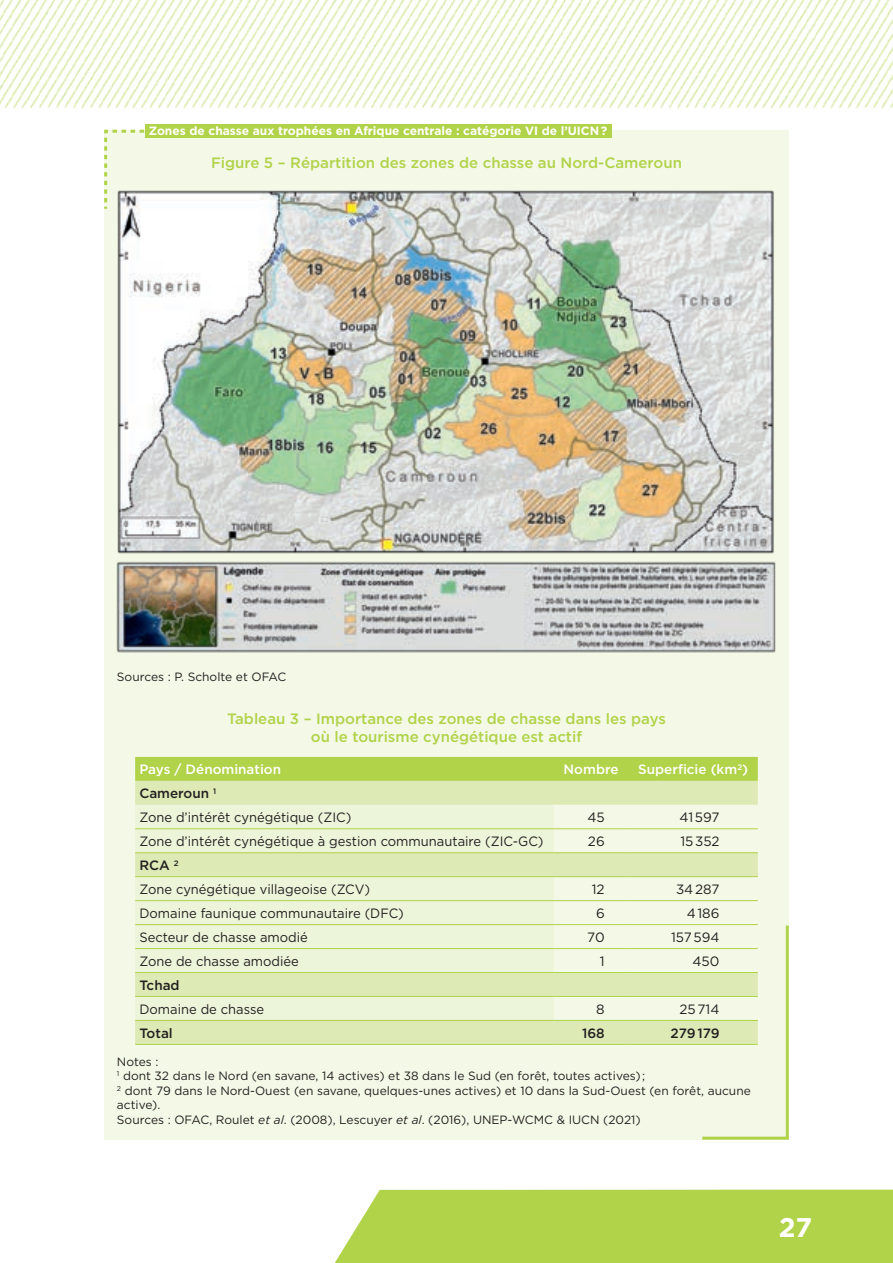
<style>
.page{position:relative;width:893px;height:1263px;background:#fff}
.page>*{position:absolute;margin:0;border:0;box-sizing:border-box;transform-origin:0 0}
.t1{font:700 27px "Gotham HTF";color:#fff}
.t2{font:500 15px/18px "Gotham HTF";color:#b1d349;text-align:center}
.t3{font:13.5px/24px "Gotham HTF";color:#231f20;scale:.96 1}
.t4{font:13.5px "Gotham HTF";color:#231f20}
.t5{font:500 13.5px "Gotham HTF";color:#fff}
.t6{font:500 13.5px "Gotham HTF";color:#231f20}
.t7{font:12px/14.4px "Gotham HTF";color:#231f20}
.t8{font:700 12px "Gotham HTF";color:#fff}
.s1{font-weight:500}
.s2{font-style:italic}
</style>
<div class="page">
<img style="left:0;top:0;width:893px;height:109px">
<div style="left:335px;top:1189px;width:558px;height:74px;background:#b1d349"></div>
<div style="left:104px;top:130px;width:685px;height:1010px;background:#f3f8e7"></div>
<img style="left:117px;top:190px;width:659px;height:462px">
<div style="left:135px;top:757px;width:623px;height:24px;background:#b1d349"></div>
<svg style="left:135px;top:781px;width:623px;height:263px;fill:#ddeab6"></svg>
<svg style="left:135px;top:805px;width:419px;height:215px;fill:#ecf4d9"></svg>
<hr style="left:135px;top:828px;width:419px;height:1px;background:#b1d349">
<hr style="left:554px;top:828px;width:76px;height:1px;background:#b1d349">
<hr style="left:630px;top:828px;width:128px;height:1px;background:#b1d349">
<hr style="left:135px;top:852px;width:419px;height:1px;background:#b1d349">
<hr style="left:554px;top:852px;width:76px;height:1px;background:#b1d349">
<hr style="left:630px;top:852px;width:128px;height:1px;background:#b1d349">
<hr style="left:135px;top:876px;width:419px;height:1px;background:#b1d349">
<hr style="left:554px;top:876px;width:76px;height:1px;background:#b1d349">
<hr style="left:630px;top:876px;width:128px;height:1px;background:#b1d349">
<hr style="left:135px;top:900px;width:419px;height:1px;background:#b1d349">
<hr style="left:554px;top:900px;width:76px;height:1px;background:#b1d349">
<hr style="left:630px;top:900px;width:128px;height:1px;background:#b1d349">
<hr style="left:135px;top:924px;width:419px;height:1px;background:#b1d349">
<hr style="left:554px;top:924px;width:76px;height:1px;background:#b1d349">
<hr style="left:630px;top:924px;width:128px;height:1px;background:#b1d349">
<hr style="left:135px;top:948px;width:419px;height:1px;background:#b1d349">
<hr style="left:554px;top:948px;width:76px;height:1px;background:#b1d349">
<hr style="left:630px;top:948px;width:128px;height:1px;background:#b1d349">
<hr style="left:135px;top:972px;width:419px;height:1px;background:#b1d349">
<hr style="left:554px;top:972px;width:76px;height:1px;background:#b1d349">
<hr style="left:630px;top:972px;width:128px;height:1px;background:#b1d349">
<hr style="left:135px;top:996px;width:419px;height:1px;background:#b1d349">
<hr style="left:554px;top:996px;width:76px;height:1px;background:#b1d349">
<hr style="left:630px;top:996px;width:128px;height:1px;background:#b1d349">
<hr style="left:135px;top:1020px;width:419px;height:1px;background:#b1d349">
<hr style="left:554px;top:1020px;width:76px;height:1px;background:#b1d349">
<hr style="left:630px;top:1020px;width:128px;height:1px;background:#b1d349">
<hr style="left:135px;top:1044px;width:419px;height:1px;background:#b1d349">
<hr style="left:554px;top:1044px;width:76px;height:1px;background:#b1d349">
<hr style="left:630px;top:1044px;width:128px;height:1px;background:#b1d349">
<svg style="left:699px;top:922px;width:90px;height:218px"></svg>
<svg style="left:104px;top:129px;width:50px;height:83px"></svg>
<div style="left:145px;top:124px;width:467px;height:14px;background:#b1d349"></div>
<p class="t8" style="left:149px;top:124px;width:460px">Zones de chasse aux trophées en Afrique centrale : catégorie VI de l’UICN?</p>
<p class="t2" style="left:211px;top:153px;width:472px">Figure 5 – Répartition des zones de chasse au Nord-Cameroun</p>
<p class="t7" style="left:117px;top:669px;width:171px">Sources : P. Scholte et OFAC</p>
<p class="t2" style="left:227px;top:710px;width:440px">Tableau 3 – Importance des zones de chasse dans les pays où le tourisme cynégétique est actif</p>
<p class="t5" style="left:139px;top:762px;width:143px">Pays / Dénomination</p>
<p class="t5" style="left:564px;top:762px;width:56px">Nombre</p>
<p class="t5" style="left:638px;top:762px;width:111px">Superficie (km<sup>2</sup>)</p>
<p class="t3" style="left:139px;top:781px;width:222px"><span class="s1">Cameroun</span> <sup>1<br></sup>Zone d’intérêt cynégétique (ZIC)</p>
<p class="t4" style="left:587px;top:810px;width:19px">45</p>
<p class="t4" style="left:679px;top:810px;width:41px">41597</p>
<p class="t3" style="left:139px;top:829px;width:422px">Zone d’intérêt cynégétique à gestion communautaire (ZIC-GC)</p>
<p class="t4" style="left:588px;top:834px;width:18px">26</p>
<p class="t4" style="left:680px;top:834px;width:41px">15352</p>
<p class="t3" style="left:139px;top:853px;width:242px"><span class="s1">RCA</span> <sup>2<br></sup>Zone cynégétique villageoise (ZCV)</p>
<p class="t4" style="left:592px;top:882px;width:14px">12</p>
<p class="t4" style="left:676px;top:882px;width:45px">34287</p>
<p class="t3" style="left:139px;top:901px;width:277px">Domaine faunique communautaire (DFC)</p>
<p class="t4" style="left:596px;top:906px;width:10px">6</p>
<p class="t4" style="left:687px;top:906px;width:34px">4186</p>
<p class="t3" style="left:139px;top:925px;width:177px">Secteur de chasse amodié</p>
<p class="t4" style="left:587px;top:930px;width:19px">70</p>
<p class="t4" style="left:671px;top:930px;width:50px">157594</p>
<p class="t3" style="left:139px;top:949px;width:168px">Zone de chasse amodiée</p>
<p class="t4" style="left:600px;top:954px;width:6px">1</p>
<p class="t4" style="left:693px;top:954px;width:28px">450</p>
<p class="t6" style="left:139px;top:978px;width:42px">Tchad</p>
<p class="t3" style="left:139px;top:997px;width:131px">Domaine de chasse</p>
<p class="t4" style="left:596px;top:1002px;width:10px">8</p>
<p class="t4" style="left:679px;top:1002px;width:42px">25714</p>
<p class="t6" style="left:139px;top:1025px;width:35px">Total</p>
<p class="t6" style="left:582px;top:1025px;width:24px">168</p>
<p class="t6" style="left:671px;top:1025px;width:50px">279179</p>
<p class="t7" style="left:117px;top:1054px;width:635px">Notes :<br><sup>1</sup> dont 32 dans le Nord (en savane, 14 actives) et 38 dans le Sud (en forêt, toutes actives) ;<br><sup>2</sup> dont 79 dans le Nord-Ouest (en savane, quelques-unes actives) et 10 dans la Sud-Ouest (en forêt, aucune active).<br>Sources : OFAC, Roulet <span class="s2">et al</span>. (2008), Lescuyer <span class="s2">et al</span>. (2016), UNEP-WCMC &amp; IUCN (2021)</p>
<h1 class="t1" style="left:779px;top:1212px;width:35px">27</h1>
</div>
